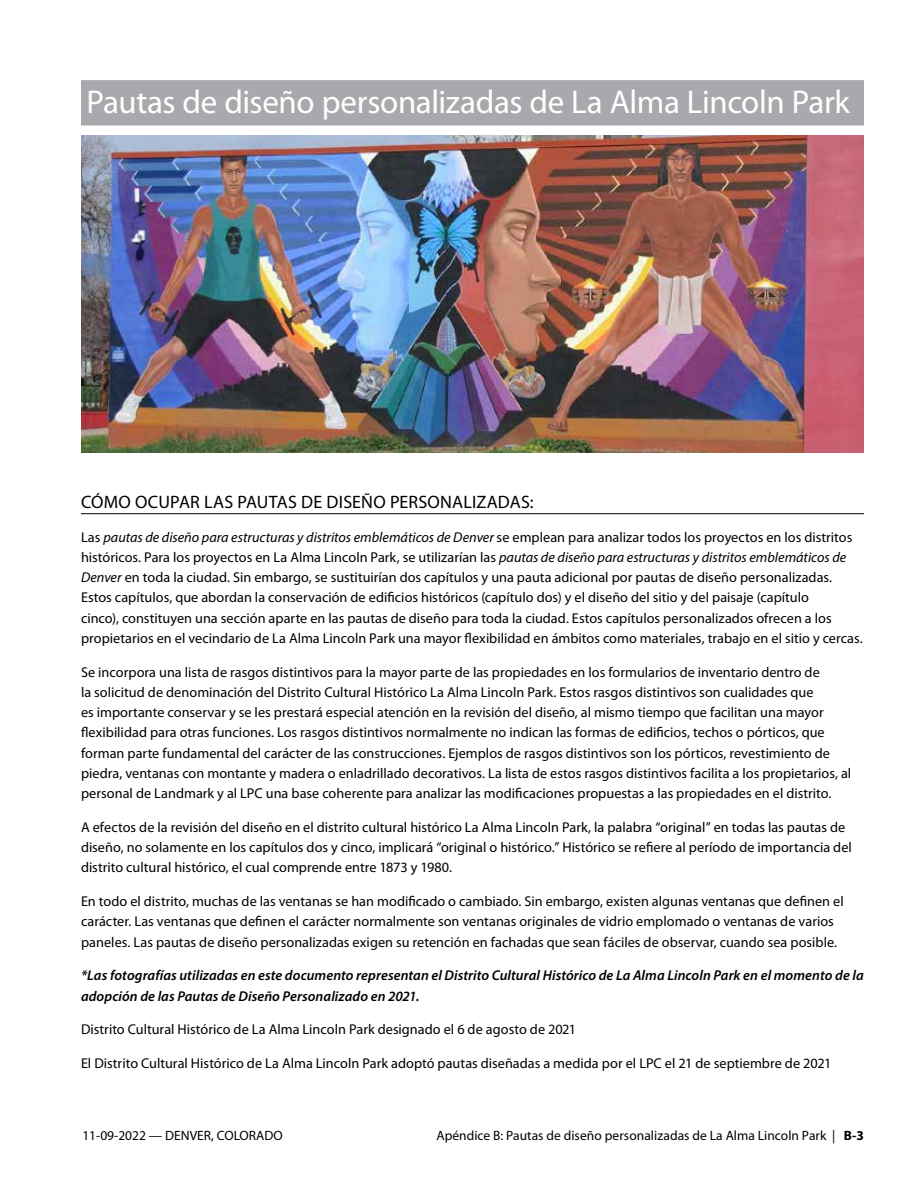
<style>
.page{position:relative;width:918px;height:1188px;background:#fff}
.page>*{position:absolute;margin:0;border:0;box-sizing:border-box;transform-origin:0 0}
.Head_1_-_Page_Titles{font:33px "Myriad Pro";letter-spacing:-.01em;color:#fff}
.Head_1{font:18px "Myriad Pro";letter-spacing:.01em;color:#000}
.Body_Text{font:14.25px/20.2px "Myriad Pro";color:#000}
.Body_Text-2{font:italic 600 14.25px/20.2px "Myriad Pro";letter-spacing:.005em;color:#000}
.t1{font:13.5px "Myriad Pro";color:#000}
.s1{font-style:italic}
.s2{font-weight:700}
</style>
<div class="page">
<div style="left:81px;top:80px;width:783px;height:45px;background:#a7a9ac"></div>
<hr style="left:81px;top:513px;width:783px;height:1px;background:#000">
<img style="left:81px;top:135px;width:783px;height:318px">
<h1 class="Head_1_-_Page_Titles" style="left:86px;top:82px;width:765px">Pautas de diseño personalizadas de La Alma Lincoln Park</h1>
<h1 class="Head_1" style="left:81px;top:491px;width:454px">CÓMO OCUPAR LAS PAUTAS DE DISEÑO PERSONALIZADAS:</h1>
<p class="Body_Text" style="left:81px;top:527px;width:783px">Las <span class="s1">pautas de diseño para estructuras y distritos emblemáticos de Denver</span> se emplean para analizar todos los proyectos en los distritos históricos. Para los proyectos en La Alma Lincoln Park, se utilizarían las <span class="s1">pautas de diseño para estructuras y distritos emblemáticos de Denver</span> en toda la ciudad. Sin embargo, se sustituirían dos capítulos y una pauta adicional por pautas de diseño personalizadas.<br>Estos capítulos, que abordan la conservación de edificios históricos (capítulo dos) y el diseño del sitio y del paisaje (capítulo<br>cinco), constituyen una sección aparte en las pautas de diseño para toda la ciudad. Estos capítulos personalizados ofrecen a los propietarios en el vecindario de La Alma Lincoln Park una mayor flexibilidad en ámbitos como materiales, trabajo en el sitio y cercas.</p>
<p class="Body_Text" style="left:81px;top:662px;width:772px">Se incorpora una lista de rasgos distintivos para la mayor parte de las propiedades en los formularios de inventario dentro de<br>la solicitud de denominación del Distrito Cultural Histórico La Alma Lincoln Park. Estos rasgos distintivos son cualidades que<br>es importante conservar y se les prestará especial atención en la revisión del diseño, al mismo tiempo que facilitan una mayor flexibilidad para otras funciones. Los rasgos distintivos normalmente no indican las formas de edificios, techos o pórticos, que forman parte fundamental del carácter de las construcciones. Ejemplos de rasgos distintivos son los pórticos, revestimiento de piedra, ventanas con montante y madera o enladrillado decorativos. La lista de estos rasgos distintivos facilita a los propietarios, al personal de Landmark y al LPC una base coherente para analizar las modificaciones propuestas a las propiedades en el distrito.</p>
<p class="Body_Text" style="left:81px;top:817px;width:772px">A efectos de la revisión del diseño en el distrito cultural histórico La Alma Lincoln Park, la palabra “original” en todas las pautas de diseño, no solamente en los capítulos dos y cinco, implicará “original o histórico.” Histórico se refiere al período de importancia del distrito cultural histórico, el cual comprende entre 1873 y 1980.</p>
<p class="Body_Text" style="left:81px;top:891px;width:764px">En todo el distrito, muchas de las ventanas se han modificado o cambiado. Sin embargo, existen algunas ventanas que definen el carácter. Las ventanas que definen el carácter normalmente son ventanas originales de vidrio emplomado o ventanas de varios paneles. Las pautas de diseño personalizadas exigen su retención en fachadas que sean fáciles de observar, cuando sea posible.</p>
<p class="Body_Text-2" style="left:81px;top:965px;width:784px">*Las fotografías utilizadas en este documento representan el Distrito Cultural Histórico de La Alma Lincoln Park en el momento de la adopción de las Pautas de Diseño Personalizado en 2021.</p>
<p class="Body_Text" style="left:81px;top:1019px;width:497px">Distrito Cultural Histórico de La Alma Lincoln Park designado el 6 de agosto de 2021</p>
<p class="Body_Text" style="left:81px;top:1053px;width:752px">El Distrito Cultural Histórico de La Alma Lincoln Park adoptó pautas diseñadas a medida por el LPC el 21 de septiembre de 2021</p>
<p class="t1" style="left:82px;top:1127px;width:202px">11-09-2022 — DENVER, COLORADO</p>
<p class="t1" style="left:437px;top:1127px;width:429px">Apéndice B: Pautas de diseño personalizadas de La Alma Lincoln Park | <span class="s2">B-3</span></p>
</div>
